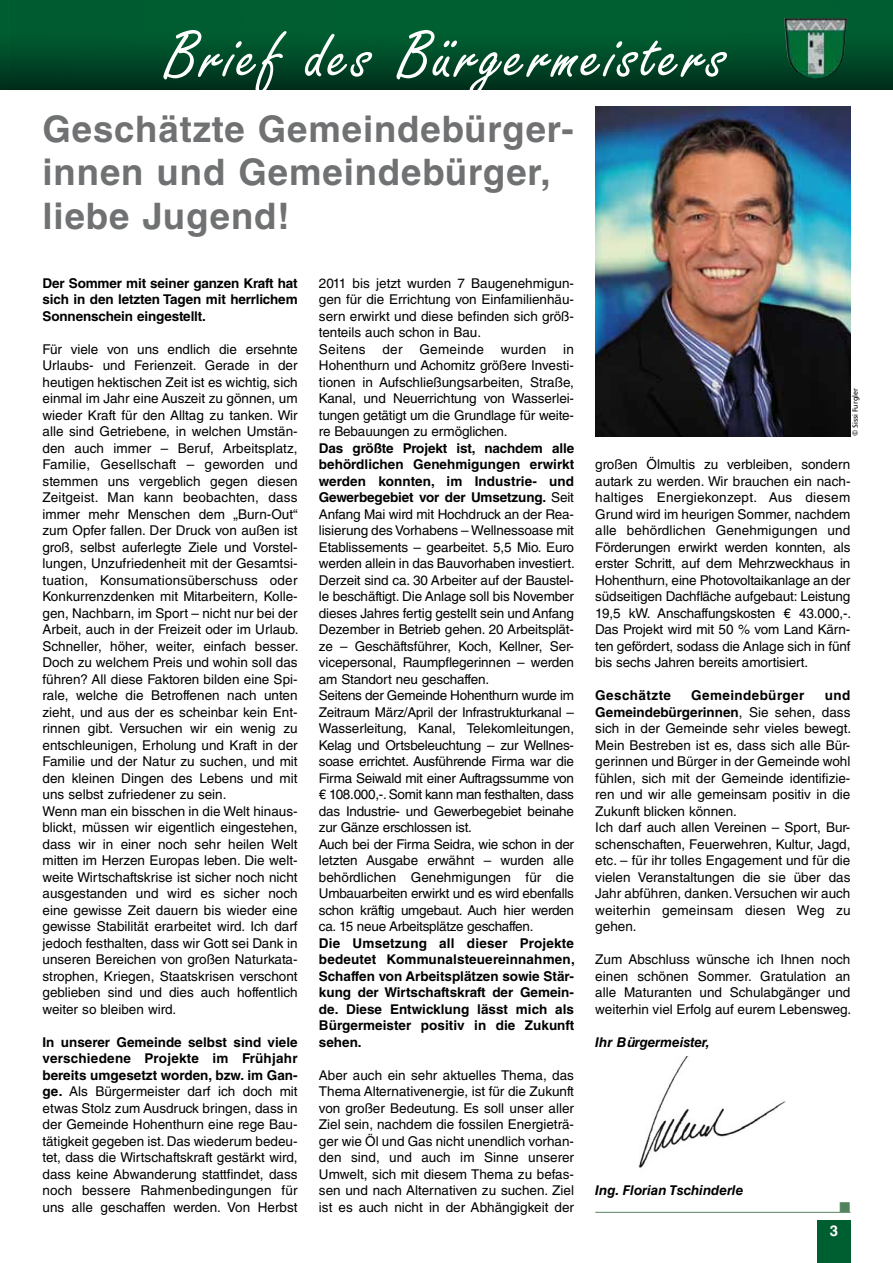
<style>
.page{position:relative;width:893px;height:1263px;background:#fff}
.page>*{position:absolute;margin:0;border:0;box-sizing:border-box;transform-origin:0 0}
.t1{font:72px "Freestyle Scr D";letter-spacing:.05em;color:#fff}
.t2{font:700 36.6px/43px "Helvetica LT Std";letter-spacing:.025em;color:#707172}
.t3{font:700 15px "Helvetica LT Std";color:#fff}
.t4{font:14.25px "Zapf Dingbats";color:#53835d}
.t5{font:13.5px/16.5px "Helvetica LT Std";color:#000;text-align:justify}
.t6{font:13.5px/16.5px "Helvetica LT Std";letter-spacing:-.02em;color:#000}
.t7{font:700 13.5px/16.5px "Helvetica LT Std";color:#000;text-align:justify}
.t8{font:italic 700 13.5px "Helvetica LT Std";color:#000}
.t9{font:700 13.5px "Helvetica LT Std";letter-spacing:.03em;color:#000}
.t10{font:7.5px "Humanist 777 BT Roman B";color:#000}
.s1{font-weight:700}
</style>
<div class="page">
<img style="left:9px;top:0;width:884px;height:89px">
<img style="left:0;top:0;width:9px;height:89px">
<img style="left:784px;top:18px;width:63px;height:62px">
<div style="left:817px;top:1220px;width:33px;height:43px;background:#005f31"></div>
<hr style="left:595px;top:1212px;width:255px;height:1px;background:#53835d">
<img style="left:638px;top:1057px;width:148px;height:111px">
<img style="left:595px;top:106px;width:255px;height:330px">
<h1 class="t1" style="left:166px;top:17px;width:562px">Brief des Bürgermeisters</h1>
<h2 class="t2" style="left:43px;top:107px;width:530px">Geschätzte Gemeindebürger&shy;innen und Gemeindebürger, liebe Jugend!</h2>
<p class="t7" style="left:43px;top:275px;width:257px">Der Sommer mit seiner ganzen Kraft hat sich in den letzten Tagen mit herrlichem Sonnenschein eingestellt.</p>
<p class="t5" style="left:43px;top:341px;width:257px;text-align:left">Für viele von uns endlich die ersehnte Urlaubs- und Ferienzeit. Gerade in der heutigen hektischen Zeit ist es wichtig, sich einmal im Jahr eine Auszeit zu gönnen, um wieder Kraft für den Alltag zu tanken. Wir alle sind Getriebene, in welchen Umstän&shy;den auch immer – Beruf, Arbeitsplatz, Familie, Gesellschaft – geworden und stemmen uns vergeblich gegen diesen Zeitgeist. Man kann beobachten, dass immer mehr Menschen dem „Burn-Out“ zum Opfer fallen. Der Druck von außen ist groß, selbst auferlegte Ziele und Vorstel&shy;lungen, Unzufriedenheit mit der Gesamtsi&shy;tuation, Konsumationsüberschuss oder Konkurrenzdenken mit Mitarbeitern, Kolle&shy;gen, Nachbarn, im Sport – nicht nur bei der Arbeit, auch in der Freizeit oder im Urlaub.<br>Schneller, höher, weiter, einfach besser.<br>Doch zu welchem Preis und wohin soll das führen? All diese Faktoren bilden eine Spi&shy;rale, welche die Betroffenen nach unten zieht, und aus der es scheinbar kein Ent&shy;rinnen gibt. Versuchen wir ein wenig zu entschleunigen, Erholung und Kraft in der Familie und der Natur zu suchen, und mit den kleinen Dingen des Lebens und mit uns selbst zufriedener zu sein.<br>Wenn man ein bisschen in die Welt hinaus&shy;blickt, müssen wir eigentlich eingestehen, dass wir in einer noch sehr heilen Welt mitten im Herzen Europas leben. Die welt&shy;weite Wirtschaftskrise ist sicher noch nicht ausgestanden und wird es sicher noch eine gewisse Zeit dauern bis wieder eine gewisse Stabilität erarbeitet wird. Ich darf jedoch festhalten, dass wir Gott sei Dank in unseren Bereichen von großen Naturkata&shy;strophen, Kriegen, Staatskrisen verschont geblieben sind und dies auch hoffentlich weiter so bleiben wird.</p>
<p class="t5" style="left:43px;top:1034px;width:257px"><span class="s1">In unserer Gemeinde selbst sind viele verschiedene Projekte im Frühjahr bereits umgesetzt worden, bzw. im Gan&shy;ge.</span> Als Bürgermeister darf ich doch mit etwas Stolz zum Ausdruck bringen, dass in der Gemeinde Hohenthurn eine rege Bau&shy;tätigkeit gegeben ist. Das wiederum bedeu&shy;tet, dass die Wirtschaftskraft gestärkt wird, dass keine Abwanderung stattfindet, dass noch bessere Rahmenbedingungen für uns alle geschaffen werden. Von Herbst</p>
<p class="t5" style="left:319px;top:275px;width:257px;text-align:left">2011 bis jetzt wurden 7 Baugenehmigun&shy;gen für die Errichtung von Einfamilienhäu&shy;sern erwirkt und diese befinden sich größ&shy;tenteils auch schon in Bau.<br>Seitens der Gemeinde wurden in Hohenthurn und Achomitz größere Investi&shy;tionen in Aufschließungsarbeiten, Straße, Kanal, und Neuerrichtung von Wasserlei&shy;tungen getätigt um die Grundlage für weite&shy;re Bebauungen zu ermöglichen.</p>
<p class="t6" style="left:319px;top:440px;width:257px"><span class="s1">Das größte Projekt ist, nachdem alle behördlichen Genehmigungen erwirkt werden konnten, im Industrie- und Gewerbegebiet vor der Umsetzung.</span> Seit Anfang Mai wird mit Hochdruck an der Rea&shy;lisierung des Vorhabens – Wellnessoase mit Etablissements – gearbeitet. 5,5 Mio. Euro werden allein in das Bauvorhaben investiert.<br>Derzeit sind ca. 30 Arbeiter auf der Baustel&shy;le beschäftigt. Die Anlage soll bis November dieses Jahres fertig gestellt sein und Anfang Dezember in Betrieb gehen. 20 Arbeitsplät&shy;ze – Geschäftsführer, Koch, Kellner, Ser&shy;vicepersonal, Raumpflegerinnen – werden am Standort neu geschaffen.<br>Seitens der Gemeinde Hohenthurn wurde im Zeitraum März/April der Infrastrukturkanal – Wasserleitung, Kanal, Telekomleitungen, Kelag und Ortsbeleuchtung – zur Wellnes&shy;soase errichtet. Ausführende Firma war die Firma Seiwald mit einer Auftragssumme von € 108.000,-. Somit kann man festhalten, dass das Industrie- und Gewerbegebiet beinahe zur Gänze erschlossen ist.<br>Auch bei der Firma Seidra, wie schon in der letzten Ausgabe erwähnt – wurden alle behördlichen Genehmigungen für die Umbauarbeiten erwirkt und es wird ebenfalls schon kräftig umgebaut. Auch hier werden ca. 15 neue Arbeitsplätze geschaffen.</p>
<p class="t7" style="left:319px;top:934px;width:257px">Die Umsetzung all dieser Projekte bedeutet Kommunalsteuereinnahmen, Schaffen von Arbeitsplätzen sowie Stär&shy;kung der Wirtschaftskraft der Gemein&shy;de. Diese Entwicklung lässt mich als Bürgermeister positiv in die Zukunft sehen.</p>
<p class="t5" style="left:319px;top:1066px;width:257px">Aber auch ein sehr aktuelles Thema, das Thema Alternativenergie, ist für die Zukunft von großer Bedeutung. Es soll unser aller Ziel sein, nachdem die fossilen Energieträ&shy;ger wie Öl und Gas nicht unendlich vorhan&shy;den sind, und auch im Sinne unserer Umwelt, sich mit diesem Thema zu befas&shy;sen und nach Alternativen zu suchen. Ziel ist es auch nicht in der Abhängigkeit der</p>
<p class="t10" style="left:850px;top:436px;width:49px;rotate:-90deg">© Sissi Furgler</p>
<p class="t5" style="left:595px;top:456px;width:257px">großen Ölmultis zu verbleiben, sondern autark zu werden. Wir brauchen ein nach&shy;haltiges Energiekonzept. Aus diesem Grund wird im heurigen Sommer, nachdem alle behördlichen Genehmigungen und Förderungen erwirkt werden konnten, als erster Schritt, auf dem Mehrzweckhaus in Hohenthurn, eine Photovoltaikanlage an der südseitigen Dachfläche aufgebaut: Leistung 19,5 kW. Anschaffungskosten € 43.000,-.<br>Das Projekt wird mit 50 % vom Land Kärn&shy;ten gefördert, sodass die Anlage sich in fünf bis sechs Jahren bereits amortisiert.</p>
<p class="t9" style="left:595px;top:687px;width:77px">Geschätzte</p>
<p class="t9" style="left:691px;top:687px;width:115px">Gemeindebürger</p>
<p class="t5" style="left:595px;top:687px;width:257px;text-align:left;text-indent:229px"><span class="s1">und Gemeindebürgerinnen</span>, Sie sehen, dass sich in der Gemeinde sehr vieles bewegt.<br>Mein Bestreben ist es, dass sich alle Bür&shy;gerinnen und Bürger in der Gemeinde wohl fühlen, sich mit der Gemeinde identifizie&shy;ren und wir alle gemeinsam positiv in die Zukunft blicken können.<br>Ich darf auch allen Vereinen – Sport, Bur&shy;schenschaften, Feuerwehren, Kultur, Jagd, etc. – für ihr tolles Engagement und für die vielen Veranstaltungen die sie über das Jahr abführen, danken. Versuchen wir auch weiterhin gemeinsam diesen Weg zu gehen.</p>
<p class="t5" style="left:595px;top:951px;width:257px">Zum Abschluss wünsche ich Ihnen noch einen schönen Sommer. Gratulation an alle Maturanten und Schulabgänger und weiterhin viel Erfolg auf eurem Lebensweg.</p>
<p class="t8" style="left:595px;top:1034px;width:116px">Ihr Bürgermeister,</p>
<p class="t8" style="left:595px;top:1182px;width:149px">Ing. Florian Tschinderle</p>
<p class="t4" style="left:840px;top:1200px;width:12px">■</p>
<p class="t3" style="left:830px;top:1222px;width:10px">3</p>
</div>
